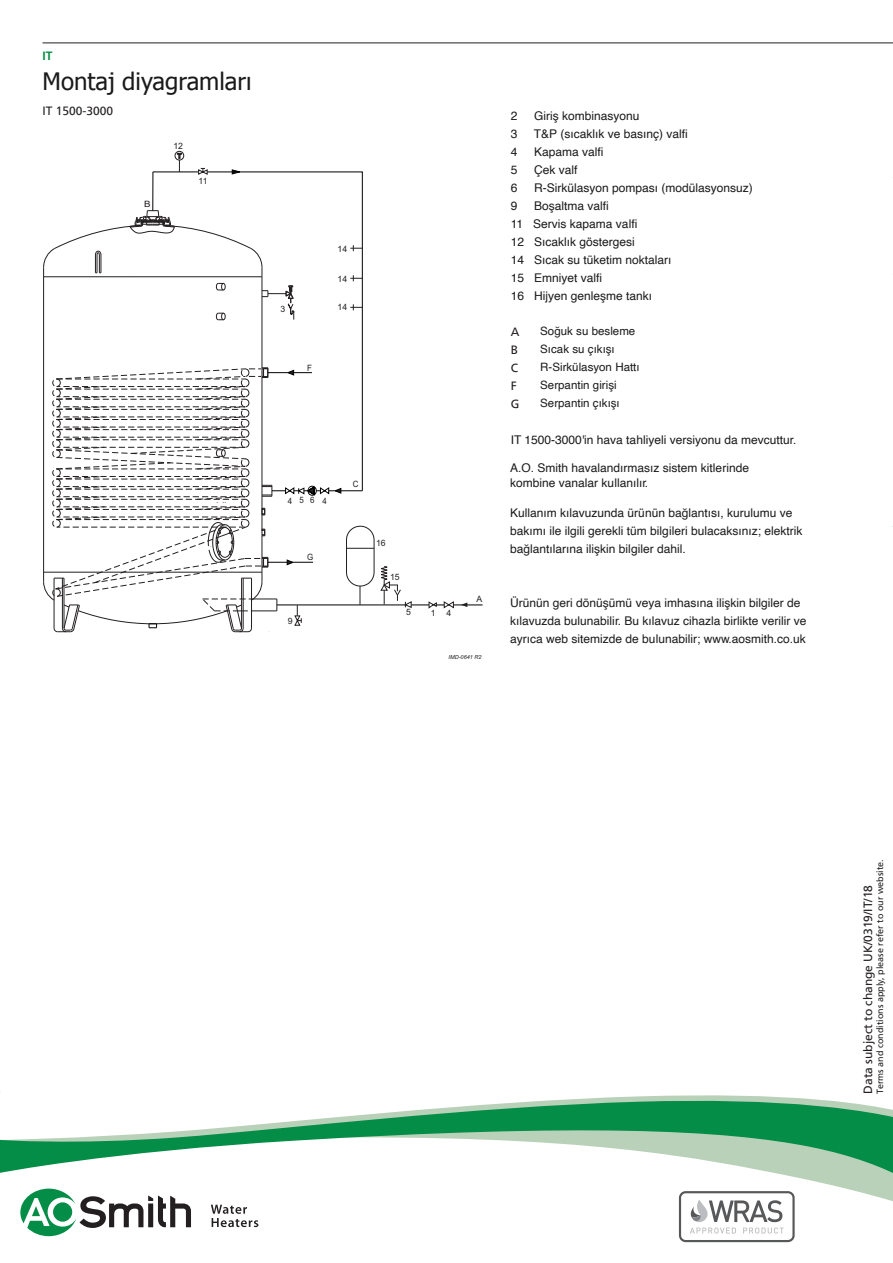
<style>
.page{position:relative;width:893px;height:1263px;background:#fff}
.page>*{position:absolute;margin:0;border:0;box-sizing:border-box;transform-origin:0 0}
.t1{font:24px "Tahoma";color:#1a1a1a}
.t2{font:12px/18px "Helvetica";color:#1a1a1a}
.t3{font:12px/18px "Frutiger LT";color:#231f20}
.t4{font:700 12px "Frutiger LT";color:#048d47}
.t5{font:11.55px/18px "Helvetica";color:#1a1a1a}
.t6{font:9px "Frutiger LT";color:#231f20}
.t7{font:8.7px "Arial";color:#231f20}
.t8{font:8.7px "Arial";color:#231f20;scale:.91 1}
.t9{font:8.7px "Arial";color:#231f20;scale:1.11 1}
.t10{font:700 7.35px "Arial";color:#231f20}
.t11{font:italic 5.55px "Arial";color:#231f20}
</style>
<div class="page">
<svg style="left:211px;top:1095px;width:682px;height:118px"></svg>
<svg style="left:0;top:1098px;width:893px;height:99px"></svg>
<svg style="left:20px;top:1188px;width:171px;height:48px"></svg>
<svg style="left:211px;top:1205px;width:47px;height:22px"></svg>
<svg style="left:690px;top:1200px;width:94px;height:33px"></svg>
<div style="left:679px;top:1191px;width:116px;height:51px;border:2px solid #57585a;border-radius:6px"></div>
<svg style="left:43px;top:150px;width:440px;height:483px"></svg>
<hr style="left:43px;top:43px;width:850px;height:1px;background:#231f20">
<p class="t4" style="left:43px;top:49px;width:12px">IT</p>
<h1 class="t1" style="left:43px;top:66px;width:211px">Montaj diyagramları</h1>
<p class="t3" style="left:43px;top:102px;width:72px">IT 1500-3000</p>
<p class="t9" style="left:144px;top:198px;width:7px">B</p>
<p class="t7" style="left:173px;top:140px;width:11px">12</p>
<p class="t10" style="left:177px;top:151px;width:6px">T</p>
<p class="t7" style="left:198px;top:175px;width:11px">11</p>
<p class="t7" style="left:280px;top:303px;width:6px">3</p>
<p class="t8" style="left:307px;top:362px;width:7px">F</p>
<p class="t7" style="left:338px;top:243px;width:11px">14</p>
<p class="t7" style="left:338px;top:273px;width:11px">14</p>
<p class="t7" style="left:338px;top:302px;width:11px">14</p>
<p class="t8" style="left:288px;top:495px;width:44px">4564</p>
<p class="t8" style="left:307px;top:551px;width:8px">G</p>
<p class="t7" style="left:288px;top:615px;width:6px">9</p>
<p class="t8" style="left:353px;top:478px;width:8px">C</p>
<p class="t7" style="left:376px;top:537px;width:11px">16</p>
<p class="t7" style="left:390px;top:571px;width:11px">15</p>
<p class="t7" style="left:406px;top:606px;width:6px">5</p>
<p class="t7" style="left:431px;top:607px;width:22px">1 4</p>
<p class="t7" style="left:477px;top:593px;width:7px">A</p>
<p class="t11" style="left:448px;top:654px;width:35px">IMD-0641 R2</p>
<p class="t2" style="left:511px;top:108px;width:8px">2</p>
<p class="t2" style="left:534px;top:108px;width:107px">Giriş kombinasyonu</p>
<p class="t2" style="left:511px;top:126px;width:8px">3</p>
<p class="t2" style="left:534px;top:126px;width:155px">T&amp;P (sıcaklık ve basınç) valfi</p>
<p class="t2" style="left:511px;top:144px;width:8px">4</p>
<p class="t2" style="left:534px;top:144px;width:71px">Kapama valfi</p>
<p class="t2" style="left:511px;top:162px;width:8px">5</p>
<p class="t2" style="left:534px;top:162px;width:45px">Çek valf</p>
<p class="t2" style="left:511px;top:180px;width:8px">6</p>
<p class="t2" style="left:534px;top:180px;width:220px">R-Sirkülasyon pompası (modülasyonsuz)</p>
<p class="t2" style="left:511px;top:198px;width:8px">9</p>
<p class="t2" style="left:511px;top:198px;width:162px;text-indent:23px">Boşaltma valfi<br>11 Servis kapama valfi<br>12 Sıcaklık göstergesi<br>14 Sıcak su tüketim noktaları<br>15 Emniyet valfi<br>16 Hijyen genleşme tankı</p>
<p class="t3" style="left:511px;top:323px;width:10px">A<br>B<br>C<br>F<br>G</p>
<p class="t5" style="left:540px;top:323px;width:101px">Soğuk su besleme<br>Sıcak su çıkışı<br>R-Sirkülasyon Hattı<br>Serpantin girişi<br>Serpantin çıkışı</p>
<p class="t2" style="left:511px;top:432px;width:287px">IT 1500-3000'in hava tahliyeli versiyonu da mevcuttur.</p>
<p class="t2" style="left:510px;top:461px;width:240px;line-height:15px">A.O. Smith havalandırmasız sistem kitlerinde kombine vanalar kullanılır.</p>
<p class="t2" style="left:510px;top:505px;width:294px">Kullanım kılavuzunda ürünün bağlantısı, kurulumu ve bakımı ile ilgili gerekli tüm bilgileri bulacaksınız; elektrik bağlantılarına ilişkin bilgiler dahil.</p>
<p class="t2" style="left:510px;top:595px;width:298px">Ürünün geri dönüşümü veya imhasına ilişkin bilgiler de kılavuzda bulunabilir. Bu kılavuz cihazla birlikte verilir ve ayrıca web sitemizde de bulunabilir; www.aosmith.co.uk</p>
<p class="t6" style="left:875px;top:1094px;width:236px;rotate:-90deg">Terms and conditions apply, please refer to our website.</p>
<p class="t3" style="left:859px;top:1094px;width:210px;rotate:-90deg">Data subject to change UK/0319/IT/18</p>
</div>
